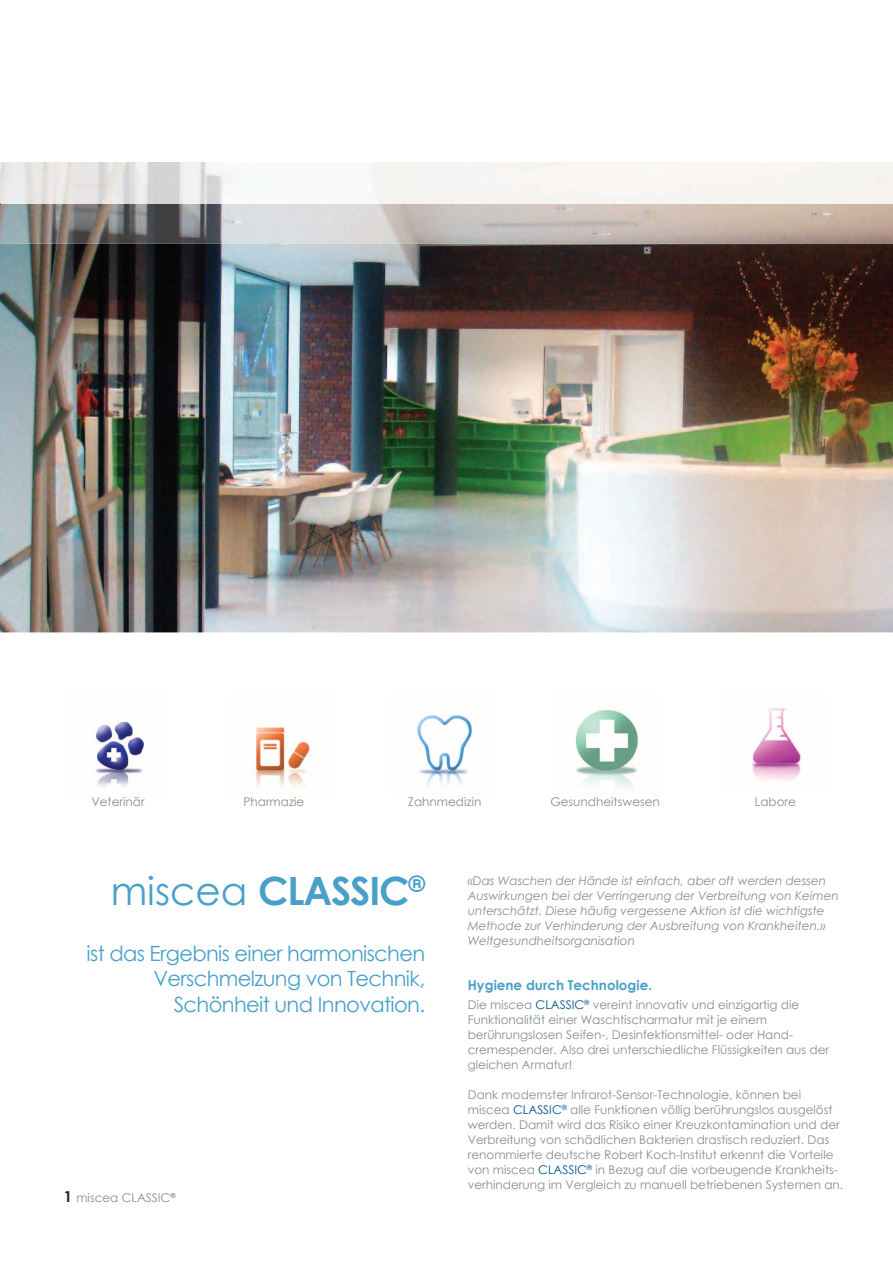
<style>
.page{position:relative;width:893px;height:1263px;background:#fff}
.page>*{position:absolute;margin:0;border:0;box-sizing:border-box;transform-origin:0 0}
.t1{font:700 39px "Century Gothic";letter-spacing:-.03em;color:#48a0c9}
.t2{font:21px/25.5px "Century Gothic";letter-spacing:-.03em;color:#48a0c9;text-align:right}
.t3{font:700 13.5px "Century Gothic";color:#48a0c9}
.t4{font:12px/15px "Century Gothic";color:#8a8c8f}
.t5{font:italic 12px/15px "Century Gothic";color:#8a8c8f}
.s1{font-weight:400}
.s2{font-weight:700;font-size:15px;color:#231f20}
.s3{color:#005191}
</style>
<div class="page">
<img style="left:417px;top:715px;width:55px;height:71px">
<img style="left:575px;top:709px;width:63px;height:79px">
<img style="left:752px;top:708px;width:49px;height:72px">
<img style="left:255px;top:727px;width:55px;height:60px">
<img style="left:95px;top:721px;width:50px;height:66px">
<img style="left:0;top:243px;width:893px;height:389px">
<img style="left:0;top:163px;width:893px;height:80px">
<img style="left:2px;top:163px;width:1px;height:39px">
<img style="left:2px;top:202px;width:891px;height:1px">
<svg style="left:0;top:162px;width:893px;height:1px"></svg>
<img style="left:0;top:163px;width:2px;height:40px">
<p class="t4" style="left:91px;top:794px;width:55px">Veterinär</p>
<p class="t4" style="left:243px;top:794px;width:62px">Pharmazie</p>
<p class="t4" style="left:408px;top:794px;width:75px">Zahnmedizin</p>
<p class="t4" style="left:550px;top:794px;width:111px">Gesundheitswesen</p>
<p class="t4" style="left:755px;top:794px;width:43px">Labore</p>
<h1 class="t1" style="left:111px;top:861px;width:316px"><span class="s1">miscea</span> CLASSIC<sup>®</sup></h1>
<h2 class="t2" style="left:87px;top:940px;width:340px">ist das Ergebnis einer harmonischen<br>Verschmelzung von Technik,<br>Schönheit und Innovation.</h2>
<p class="t4" style="left:64px;top:1190px;width:113px"><span class="s2">1</span> miscea CLASSIC<sup>®</sup></p>
<p class="t5" style="left:468px;top:873px;width:373px">«Das Waschen der Hände ist einfach, aber oft werden dessen Auswirkungen bei der Verringerung der Verbreitung von Keimen unterschätzt. Diese häufig vergessene Aktion ist die wichtigste Methode zur Verhinderung der Ausbreitung von Krankheiten.» Weltgesundheitsorganisation</p>
<p class="t3" style="left:468px;top:975px;width:186px">Hygiene durch Technologie.</p>
<p class="t4" style="left:468px;top:997px;width:363px">Die miscea <span class="s3">CLASSIC</span><sup>®</sup> vereint innovativ und einzigartig die Funktionalität einer Waschtischarmatur mit je einem berührungslosen Seifen-, Desinfektionsmittel- oder Hand&shy;cremespender. Also drei unterschiedliche Flüssigkeiten aus der gleichen Armatur!</p>
<p class="t4" style="left:468px;top:1087px;width:377px">Dank modernster Infrarot-Sensor-Technologie, können bei miscea <span class="s3">CLASSIC</span><sup>®</sup> alle Funktionen völlig berührungslos ausgelöst werden. Damit wird das Risiko einer Kreuzkontamination und der Verbreitung von schädlichen Bakterien drastisch reduziert. Das renommierte deutsche Robert Koch-Institut erkennt die Vorteile von miscea <span class="s3">CLASSIC</span><sup>®</sup> in Bezug auf die vorbeugende Krankheits&shy;verhinderung im Vergleich zu manuell betriebenen Systemen an.</p>
</div>
